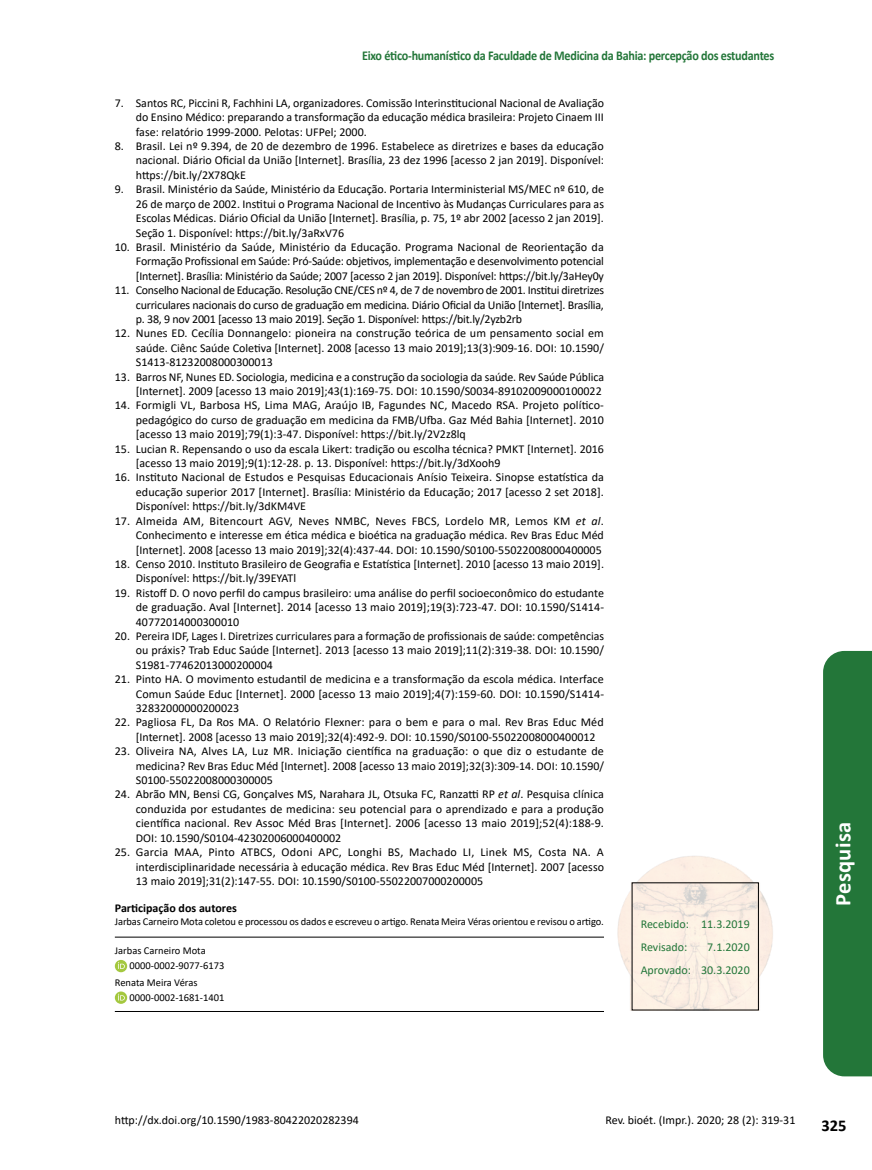
<style>
.page{position:relative;width:872px;height:1170px;background:#fff}
.page>*{position:absolute;margin:0;border:0;box-sizing:border-box;transform-origin:0 0}
.t1{font:700 22.5px "Calibri";letter-spacing:.02em;color:#fff}
.t2{font:700 16.5px "Calibri";color:#000}
.t3{font:700 13.5px "Calibri";letter-spacing:-.02em;color:#237639;scale:.9 1}
.t4{font:12px/14.4px "Calibri";color:#000;text-align:justify}
.t5{font:12px/23px "Calibri";color:#237639}
.t6{font:700 12px "Calibri";color:#000}
.t7{font:10.5px/14.7px "Calibri";letter-spacing:-.01em;color:#000}
.s1{font-style:italic}
</style>
<div class="page">
<hr style="left:115px;top:936px;width:489px;height:1px;background:#000">
<hr style="left:115px;top:1011px;width:489px;height:1px;background:#000">
<svg style="left:115px;top:959px;width:12px;height:13px"></svg>
<svg style="left:118px;top:962px;width:7px;height:6px"></svg>
<svg style="left:115px;top:991px;width:12px;height:12px"></svg>
<svg style="left:118px;top:993px;width:7px;height:7px"></svg>
<img style="left:617px;top:856px;width:156px;height:154px">
<div style="left:823px;top:651px;width:49px;height:425px;background:#237639"></div>
<p class="t3" style="left:362px;top:46px;width:459px">Eixo ético-humanístico da Faculdade de Medicina da Bahia: percepção dos estudantes</p>
<p class="t4" style="left:136px;top:95px;width:470px;text-indent:-21px">7. Santos RC, Piccini R, Fachhini LA, organizadores. Comissão Interinstitucional Nacional de Avaliação do Ensino Médico: preparando a transformação da educação médica brasileira: Projeto Cinaem III fase: relatório 1999-2000. Pelotas: UFPel; 2000.</p>
<p class="t4" style="left:136px;top:139px;width:469px;text-indent:-21px">8. Brasil. Lei nº 9.394, de 20 de dezembro de 1996. Estabelece as diretrizes e bases da educação nacional. Diário Oficial da União [Internet]. Brasília, 23 dez 1996 [acesso 2 jan 2019]. Disponível: https://bit.ly/2X78QkE</p>
<p class="t4" style="left:136px;top:182px;width:470px;text-indent:-21px">9. Brasil. Ministério da Saúde, Ministério da Educação. Portaria Interministerial MS/MEC nº 610, de 26 de março de 2002. Institui o Programa Nacional de Incentivo às Mudanças Curriculares para as Escolas Médicas. Diário Oficial da União [Internet]. Brasília, p. 75, 1º abr 2002 [acesso 2 jan 2019].<br>Seção 1. Disponível: https://bit.ly/3aRxV76</p>
<p class="t4" style="left:136px;top:239px;width:470px;text-indent:-21px">10. Brasil. Ministério da Saúde, Ministério da Educação. Programa Nacional de Reorientação da Formação Profissional em Saúde: Pró-Saúde: objetivos, implementação e desenvolvimento potencial [Internet]. Brasília: Ministério da Saúde; 2007 [acesso 2 jan 2019]. Disponível: https://bit.ly/3aHey0y</p>
<p class="t4" style="left:136px;top:283px;width:469px;text-indent:-21px">11. Conselho Nacional de Educação. Resolução CNE/CES nº 4, de 7 de novembro de 2001. Institui diretrizes curriculares nacionais do curso de graduação em medicina. Diário Oficial da União [Internet]. Brasília, p. 38, 9 nov 2001 [acesso 13 maio 2019]. Seção 1. Disponível: https://bit.ly/2yzb2rb</p>
<p class="t4" style="left:136px;top:326px;width:469px;text-indent:-21px">12. Nunes ED. Cecília Donnangelo: pioneira na construção teórica de um pensamento social em saúde. Ciênc Saúde Coletiva [Internet]. 2008 [acesso 13 maio 2019];13(3):909-16. DOI: 10.1590/ S1413-81232008000300013</p>
<p class="t4" style="left:115px;top:369px;width:490px;text-align:right">13. Barros NF, Nunes ED. Sociologia, medicina e a construção da sociologia da saúde. Rev Saúde Pública [Internet]. 2009 [acesso 13 maio 2019];43(1):169-75. DOI: 10.1590/S0034-89102009000100022</p>
<p class="t4" style="left:136px;top:398px;width:469px;text-indent:-21px">14. Formigli VL, Barbosa HS, Lima MAG, Araújo IB, Fagundes NC, Macedo RSA. Projeto político&shy;pedagógico do curso de graduação em medicina da FMB/Ufba. Gaz Méd Bahia [Internet]. 2010 [acesso 13 maio 2019];79(1):3-47. Disponível: https://bit.ly/2V2z8lq</p>
<p class="t4" style="left:136px;top:441px;width:469px;text-indent:-21px">15. Lucian R. Repensando o uso da escala Likert: tradição ou escolha técnica? PMKT [Internet]. 2016 [acesso 13 maio 2019];9(1):12-28. p. 13. Disponível: https://bit.ly/3dXooh9</p>
<p class="t4" style="left:136px;top:470px;width:469px;text-indent:-21px">16. Instituto Nacional de Estudos e Pesquisas Educacionais Anísio Teixeira. Sinopse estatística da educação superior 2017 [Internet]. Brasília: Ministério da Educação; 2017 [acesso 2 set 2018].<br>Disponível: https://bit.ly/3dKM4VE</p>
<p class="t4" style="left:136px;top:513px;width:469px;text-indent:-21px">17. Almeida AM, Bitencourt AGV, Neves NMBC, Neves FBCS, Lordelo MR, Lemos KM <span class="s1">et al</span>.<br>Conhecimento e interesse em ética médica e bioética na graduação médica. Rev Bras Educ Méd [Internet]. 2008 [acesso 13 maio 2019];32(4):437-44. DOI: 10.1590/S0100-55022008000400005</p>
<p class="t4" style="left:136px;top:556px;width:469px;text-indent:-21px">18. Censo 2010. Instituto Brasileiro de Geografia e Estatística [Internet]. 2010 [acesso 13 maio 2019].<br>Disponível: https://bit.ly/39EYATl</p>
<p class="t4" style="left:136px;top:585px;width:470px;text-indent:-21px">19. Ristoff D. O novo perfil do campus brasileiro: uma análise do perfil socioeconômico do estudante de graduação. Aval [Internet]. 2014 [acesso 13 maio 2019];19(3):723-47. DOI: 10.1590/S1414- 40772014000300010</p>
<p class="t4" style="left:136px;top:628px;width:469px;text-indent:-21px">20. Pereira IDF, Lages I. Diretrizes curriculares para a formação de profissionais de saúde: competências ou práxis? Trab Educ Saúde [Internet]. 2013 [acesso 13 maio 2019];11(2):319-38. DOI: 10.1590/ S1981-77462013000200004</p>
<p class="t4" style="left:136px;top:671px;width:470px;text-indent:-21px">21. Pinto HA. O movimento estudantil de medicina e a transformação da escola médica. Interface Comun Saúde Educ [Internet]. 2000 [acesso 13 maio 2019];4(7):159-60. DOI: 10.1590/S1414- 32832000000200023</p>
<p class="t4" style="left:136px;top:715px;width:469px;text-indent:-21px">22. Pagliosa FL, Da Ros MA. O Relatório Flexner: para o bem e para o mal. Rev Bras Educ Méd [Internet]. 2008 [acesso 13 maio 2019];32(4):492-9. DOI: 10.1590/S0100-55022008000400012</p>
<p class="t4" style="left:136px;top:743px;width:469px;text-indent:-21px">23. Oliveira NA, Alves LA, Luz MR. Iniciação científica na graduação: o que diz o estudante de medicina? Rev Bras Educ Méd [Internet]. 2008 [acesso 13 maio 2019];32(3):309-14. DOI: 10.1590/ S0100-55022008000300005</p>
<p class="t4" style="left:136px;top:787px;width:470px;text-indent:-21px">24. Abrão MN, Bensi CG, Gonçalves MS, Narahara JL, Otsuka FC, Ranzatti RP <span class="s1">et al</span>. Pesquisa clínica conduzida por estudantes de medicina: seu potencial para o aprendizado e para a produção científica nacional. Rev Assoc Méd Bras [Internet]. 2006 [acesso 13 maio 2019];52(4):188-9.<br>DOI: 10.1590/S0104-42302006000400002</p>
<p class="t4" style="left:136px;top:844px;width:469px;text-indent:-21px">25. Garcia MAA, Pinto ATBCS, Odoni APC, Longhi BS, Machado LI, Linek MS, Costa NA. A interdisciplinaridade necessária à educação médica. Rev Bras Educ Méd [Internet]. 2007 [acesso 13 maio 2019];31(2):147-55. DOI: 10.1590/S0100-55022007000200005</p>
<p class="t6" style="left:115px;top:899px;width:123px">Participação dos autores</p>
<p class="t7" style="left:115px;top:913px;width:490px">Jarbas Carneiro Mota coletou e processou os dados e escreveu o artigo. Renata Meira Véras orientou e revisou o artigo.</p>
<p class="t7" style="left:130px;top:943px;width:96px;text-indent:-15px">Jarbas Carneiro Mota<br>0000-0002-9077-6173</p>
<p class="t7" style="left:130px;top:974px;width:96px;text-indent:-15px">Renata Meira Véras<br>0000-0002-1681-1401</p>
<p class="t5" style="left:640px;top:912px;width:111px">Recebido: 11.3.2019<br>Revisado:</p>
<p class="t5" style="left:640px;top:935px;width:111px;text-align:right">7.1.2020<br>Aprovado: 30.3.2020</p>
<h1 class="t1" style="left:827px;top:906px;width:86px;rotate:-90deg">Pesquisa</h1>
<p class="t4" style="left:115px;top:1112px;width:245px">http://dx.doi.org/10.1590/1983-80422020282394</p>
<p class="t4" style="left:605px;top:1112px;width:191px">Rev. bioét. (Impr.). 2020; 28 (2): 319-31</p>
<h2 class="t2" style="left:821px;top:1113px;width:27px">325</h2>
</div>
